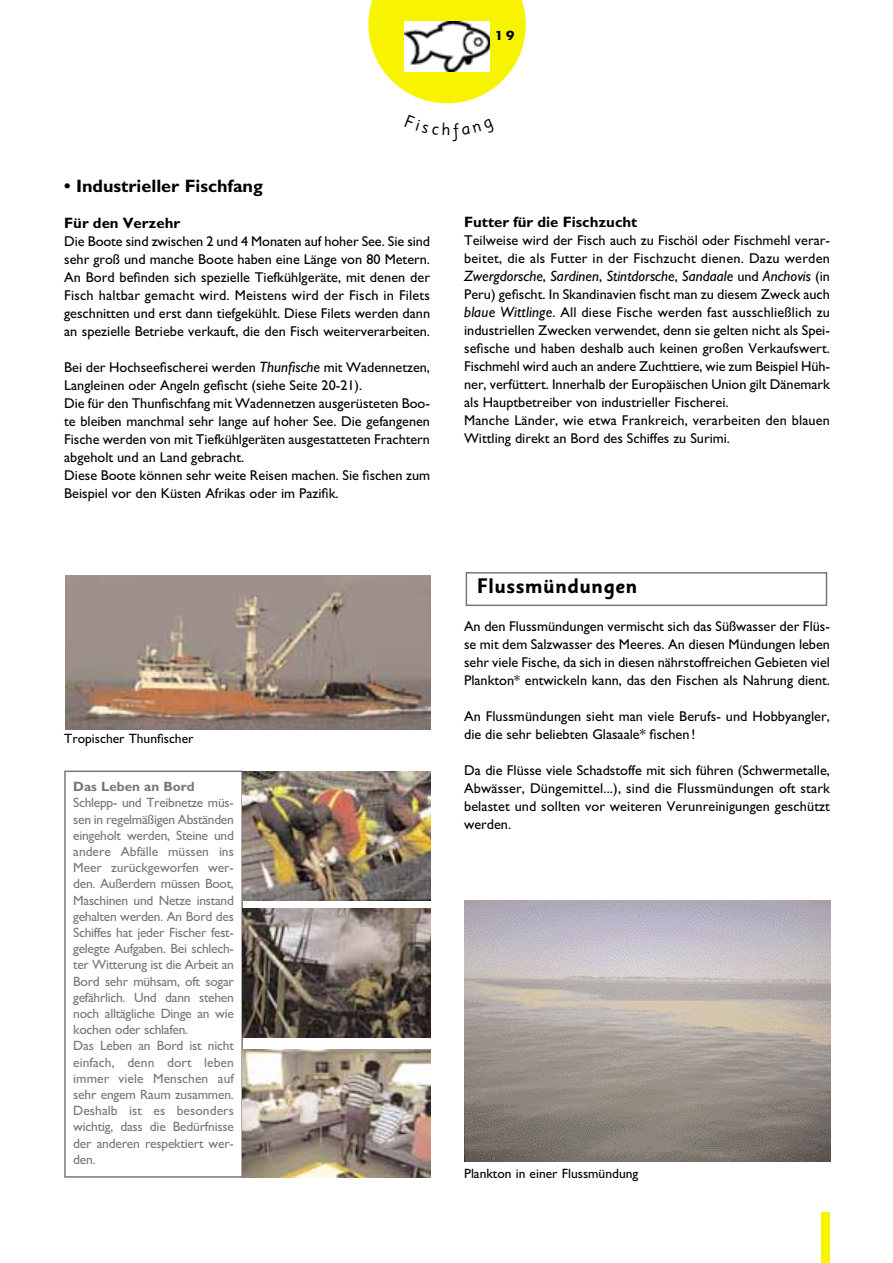
<style>
.page{position:relative;width:893px;height:1263px;background:#fff}
.page>*{position:absolute;margin:0;border:0;box-sizing:border-box;transform-origin:0 0}
.t1{font:700 21px "Sassoon Sans";color:#000}
.t2{font:700 18px "M Gill Sans";color:#000}
.t3{font:italic 15px "M Gill Sans";color:#000}
.t4{font:700 15px "M Gill Sans";color:#000}
.t5{font:14.25px/18px "M Gill Sans";color:#000}
.t6{font:13.5px/16.2px "M Gill Sans";letter-spacing:-.02em;color:#777}
.t7{font:13.5px "M Gill Sans";color:#000}
.t8{font:700 13.5px "M Gill Sans";color:#777}
.t9{font:700 12px "Futura";color:#000}
.s1{font-style:italic;font-size:15px}
.s2{font-style:normal;font-size:14.25px}
</style>
<div class="page">
<svg style="left:368px;top:0;width:158px;height:103px"></svg>
<img style="left:404px;top:22px;width:85px;height:50px">
<div style="left:465px;top:572px;width:362px;height:34px;border:2px solid #777"></div>
<div style="left:821px;top:1212px;width:9px;height:51px;background:#f8f400"></div>
<div style="left:64px;top:771px;width:179px;height:407px;border:2px solid #777"></div>
<img style="left:66px;top:576px;width:364px;height:153px">
<img style="left:243px;top:771px;width:187px;height:129px">
<img style="left:243px;top:909px;width:187px;height:129px">
<img style="left:243px;top:1049px;width:187px;height:129px">
<img style="left:464px;top:901px;width:366px;height:261px">
<p class="t9" style="left:494px;top:31px;width:21px">1 9</p>
<p class="t2" style="left:64px;top:179px;width:200px">• Industrieller Fischfang</p>
<p class="t4" style="left:64px;top:217px;width:117px">Für den Verzehr</p>
<p class="t5" style="left:64px;top:234px;width:367px;text-align:justify">Die Boote sind zwischen 2 und 4 Monaten auf hoher See. Sie sind sehr groß und manche Boote haben eine Länge von 80 Metern.<br>An Bord befinden sich spezielle Tiefkühlgeräte, mit denen der Fisch haltbar gemacht wird. Meistens wird der Fisch in Filets geschnitten und erst dann tiefgekühlt. Diese Filets werden dann an spezielle Betriebe verkauft, die den Fisch weiterverarbeiten.</p>
<p class="t5" style="left:64px;top:360px;width:367px">Bei der Hochseefischerei werden <span class="s1">Thunfische</span> mit Wadennetzen, Langleinen oder Angeln gefischt (siehe Seite 20-21).<br>Die für den Thunfischfang mit Wadennetzen ausgerüsteten Boo&shy;te bleiben manchmal sehr lange auf hoher See. Die gefangenen Fische werden von mit Tiefkühlgeräten ausgestatteten Frachtern abgeholt und an Land gebracht.<br>Diese Boote können sehr weite Reisen machen. Sie fischen zum Beispiel vor den Küsten Afrikas oder im Pazifik.</p>
<p class="t7" style="left:64px;top:733px;width:131px">Tropischer Thunfischer</p>
<p class="t8" style="left:73px;top:782px;width:123px">Das Leben an Bord</p>
<p class="t6" style="left:73px;top:796px;width:162px">Schlepp- und Treibnetze müs&shy;sen in regelmäßigen Abständen eingeholt werden, Steine und andere Abfälle müssen ins<br>Meer zurückgeworfen wer&shy;den. Außerdem müssen Boot,<br>Maschinen und Netze instand gehalten werden. An Bord des<br>Schiffes hat jeder Fischer fest&shy;gelegte Aufgaben. Bei schlech&shy;ter Witterung ist die Arbeit an<br>Bord sehr mühsam, oft sogar gefährlich. Und dann stehen noch alltägliche Dinge an wie kochen oder schlafen.<br>Das Leben an Bord ist nicht einfach, denn dort leben immer viele Menschen auf sehr engem Raum zusammen.<br>Deshalb ist es besonders wichtig, dass die Bedürfnisse der anderen respektiert wer&shy;den.</p>
<p class="t4" style="left:464px;top:216px;width:175px">Futter für die Fischzucht</p>
<p class="t5" style="left:464px;top:233px;width:367px">Teilweise wird der Fisch auch zu Fischöl oder Fischmehl verar&shy;beitet, die als Futter in der Fischzucht dienen. Dazu werden</p>
<p class="t3" style="left:464px;top:270px;width:367px">Zwergdorsche<span class="s2">,</span> Sardinen<span class="s2">,</span> Stintdorsche<span class="s2">,</span> Sandaale <span class="s2">und</span> Anchovis <span class="s2">(in</span></p>
<p class="t5" style="left:464px;top:287px;width:367px">Peru) gefischt. In Skandinavien fischt man zu diesem Zweck auch <span class="s1">blaue Wittlinge</span>. All diese Fische werden fast ausschließlich zu industriellen Zwecken verwendet, denn sie gelten nicht als Spei&shy;sefische und haben deshalb auch keinen großen Verkaufswert.<br>Fischmehl wird auch an andere Zuchttiere, wie zum Beispiel Hüh&shy;ner, verfüttert. Innerhalb der Europäischen Union gilt Dänemark als Hauptbetreiber von industrieller Fischerei.<br>Manche Länder, wie etwa Frankreich, verarbeiten den blauen Wittling direkt an Bord des Schiffes zu Surimi.</p>
<h1 class="t1" style="left:477px;top:578px;width:162px">Flussmündungen</h1>
<p class="t5" style="left:464px;top:618px;width:367px;text-align:justify">An den Flussmündungen vermischt sich das Süßwasser der Flüs&shy;se mit dem Salzwasser des Meeres. An diesen Mündungen leben sehr viele Fische, da sich in diesen nährstoffreichen Gebieten viel Plankton* entwickeln kann, das den Fischen als Nahrung dient.</p>
<p class="t5" style="left:464px;top:708px;width:367px">An Flussmündungen sieht man viele Berufs- und Hobbyangler, die die sehr beliebten Glasaale* fischen!</p>
<p class="t5" style="left:464px;top:762px;width:367px;text-align:justify">Da die Flüsse viele Schadstoffe mit sich führen (Schwermetalle, Abwässer, Düngemittel...), sind die Flussmündungen oft stark belastet und sollten vor weiteren Verunreinigungen geschützt werden.</p>
<p class="t7" style="left:464px;top:1168px;width:176px">Plankton in einer Flussmündung</p>
</div>
